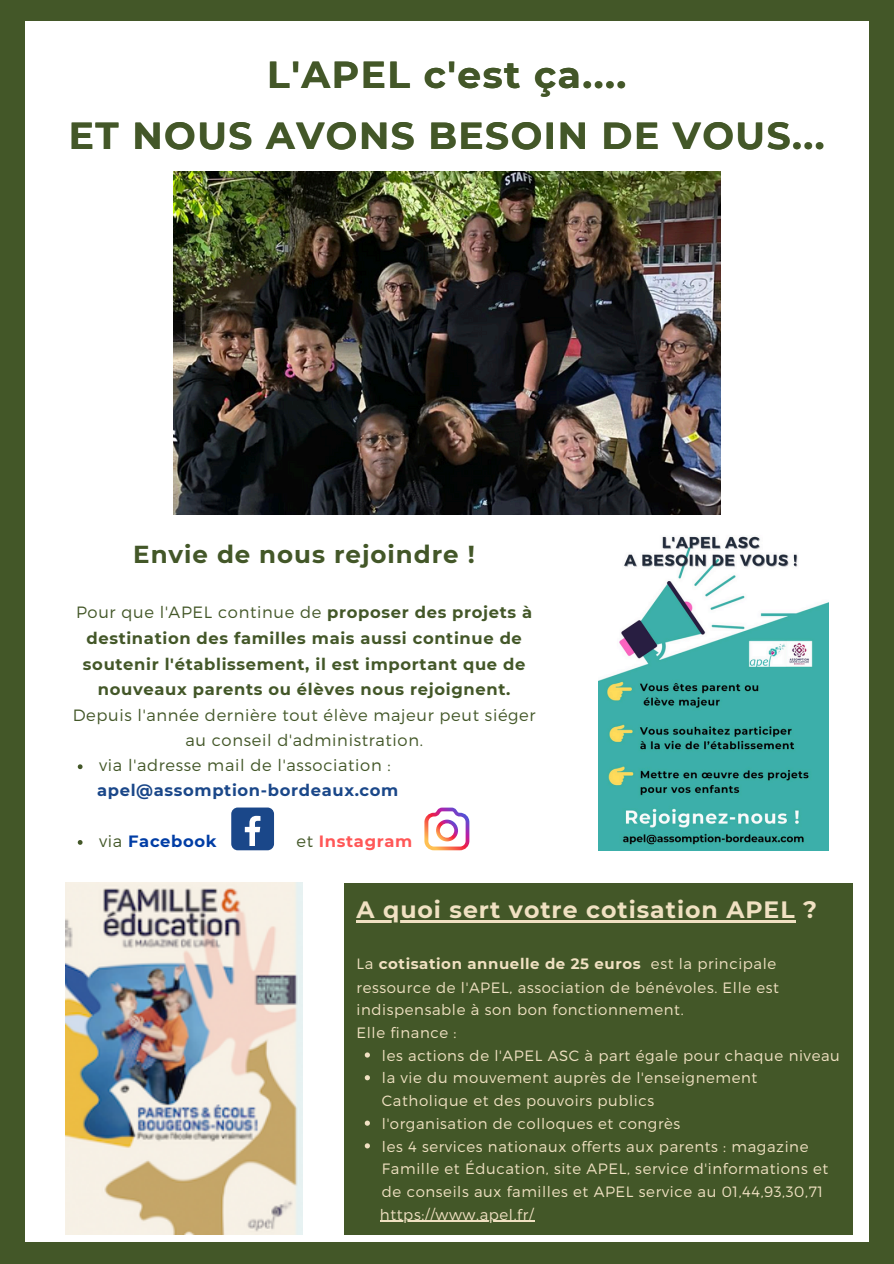
<style>
.page{position:relative;width:894px;height:1264px;background:#fff}
.page>*{position:absolute;margin:0;border:0;box-sizing:border-box;transform-origin:0 0}
.t1{font:700 37.5px/60.8px "Montserrat";letter-spacing:.04em;color:#435728;text-align:center}
.t2{font:700 24.45px "Montserrat";letter-spacing:.04em;color:#435728}
.t3{font:700 23.55px "Montserrat";letter-spacing:.04em;color:#f0e1c2}
.t4{font:700 16.35px/25.8px "Montserrat";letter-spacing:.04em;color:#435728;text-align:center}
.t5{font:300 16.35px/24.9px "Montserrat";letter-spacing:.04em;color:#435728;text-align:center}
.t6{font:700 16.35px "Montserrat";letter-spacing:.04em;color:#1a4789}
.t7{font:700 16.35px "Montserrat";letter-spacing:.04em;color:#003da5}
.t8{font:700 16.35px "Montserrat";letter-spacing:.04em;color:#ff5757}
.t9{font:300 15px/22.6px "Montserrat";letter-spacing:.04em;color:#f0e1c2}
.s1{font-weight:300}
.s2{font-weight:300;color:#435728}
.s3{font-weight:700}
</style>
<div class="page">
<div style="left:0;top:0;width:893px;height:1263px;background:#435728"></div>
<div style="left:25px;top:21px;width:843px;height:1220px;background:#fff"></div>
<div style="left:344px;top:883px;width:509px;height:351px;background:#435728"></div>
<img style="left:66px;top:883px;width:236px;height:351px">
<hr style="left:356px;top:920px;width:439px;height:2px;background:#f0e1c2">
<svg style="left:364px;top:1052px;width:6px;height:5px"></svg>
<svg style="left:364px;top:1075px;width:6px;height:5px"></svg>
<svg style="left:364px;top:1120px;width:6px;height:5px"></svg>
<svg style="left:364px;top:1143px;width:6px;height:5px"></svg>
<hr style="left:380px;top:1220px;width:154px;height:1px;background:#f0e1c2">
<svg style="left:78px;top:764px;width:4px;height:5px"></svg>
<svg style="left:78px;top:840px;width:4px;height:4px"></svg>
<div style="left:231px;top:807px;width:43px;height:43px;background:#1a4789;border-radius:6px"></div>
<svg style="left:245px;top:815px;width:15px;height:31px"></svg>
<img style="left:173px;top:171px;width:547px;height:343px">
<img style="left:598px;top:536px;width:230px;height:315px">
<svg style="left:424px;top:807px;width:45px;height:43px"></svg>
<p class="t1" style="left:69px;top:44px;width:757px">L'APEL c'est ça....<br>ET NOUS AVONS BESOIN DE VOUS...</p>
<p class="t2" style="left:133px;top:539px;width:343px">Envie de nous rejoindre !</p>
<p class="t4" style="left:76px;top:599px;width:457px"><span class="s1">Pour que l'APEL continue de</span> proposer des projets à destination des familles mais aussi continue de soutenir l'établissement, il est important que de nouveaux parents ou élèves nous rejoignent.</p>
<p class="t5" style="left:73px;top:702px;width:464px">Depuis l'année dernière tout élève majeur peut siéger au conseil d'administration.</p>
<p class="t5" style="left:99px;top:752px;width:293px">via l'adresse mail de l'association :</p>
<h2 class="t6" style="left:97px;top:780px;width:303px">apel@assomption-bordeaux.com</h2>
<p class="t7" style="left:99px;top:830px;width:119px"><span class="s2">via</span> Facebook</p>
<p class="t8" style="left:296px;top:830px;width:117px"><span class="s2">et</span> Instagram</p>
<p class="t3" style="left:356px;top:895px;width:462px">A quoi sert votre cotisation APEL ?</p>
<h2 class="t9" style="left:356px;top:950px;width:424px;line-height:23.7px">La <span class="s3">cotisation annuelle de 25 euros</span> est la principale ressource de l'APEL, association de bénévoles. Elle est</h2>
<p class="t9" style="left:356px;top:997px;width:328px">indispensable à son bon fonctionnement.</p>
<p class="t9" style="left:356px;top:1020px;width:101px">Elle finance :</p>
<p class="t9" style="left:382px;top:1043px;width:459px">les actions de l'APEL ASC à part égale pour chaque niveau</p>
<p class="t9" style="left:382px;top:1065px;width:377px">la vie du mouvement auprès de l'enseignement</p>
<p class="t9" style="left:382px;top:1088px;width:300px">Catholique et des pouvoirs publics l'organisation de colloques et congrès</p>
<p class="t9" style="left:382px;top:1134px;width:448px">les 4 services nationaux offerts aux parents : magazine<br>Famille et Éducation, site APEL, service d'informations et de conseils aux familles et APEL service au 01,44,93,30,71</p>
<p class="t9" style="left:380px;top:1202px;width:155px">https://www.apel.fr/</p>
</div>
